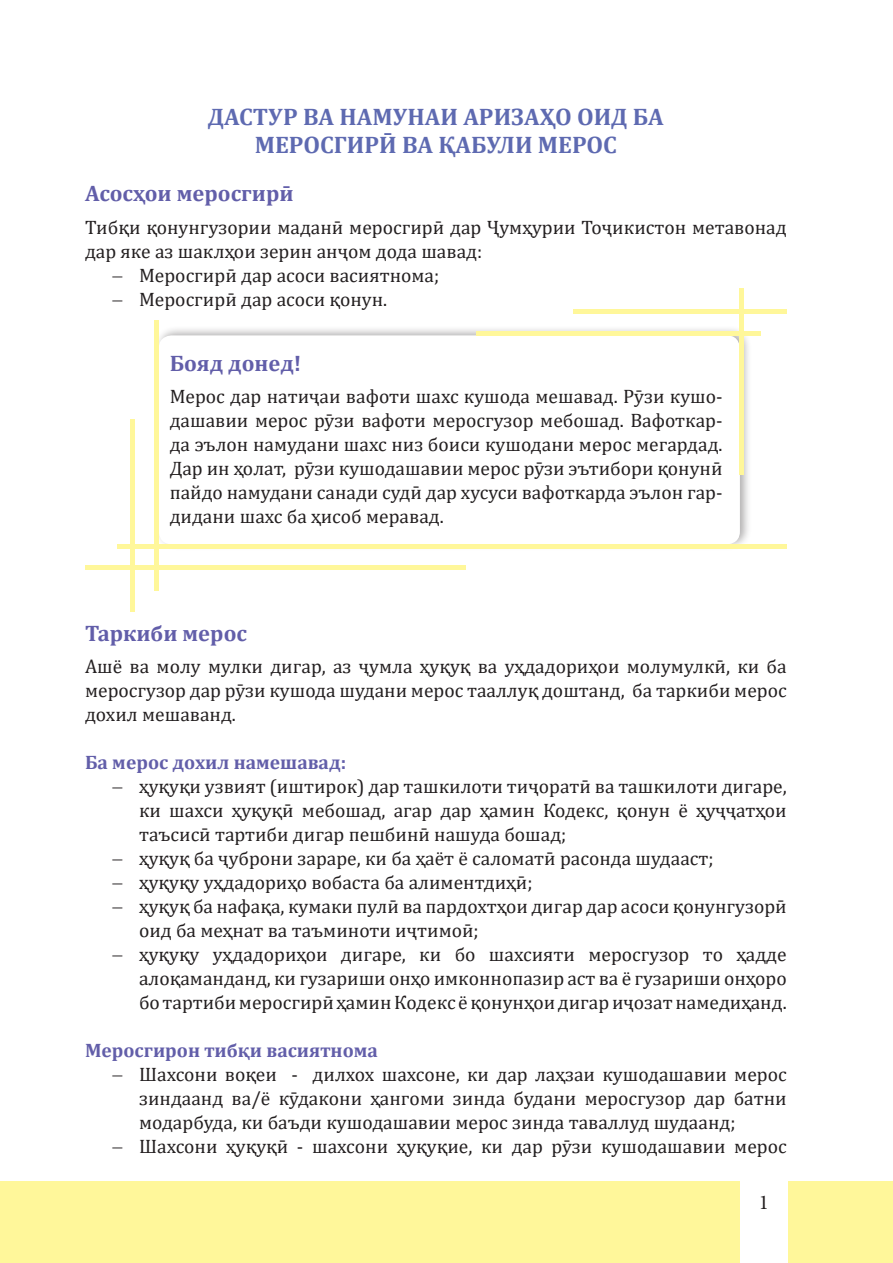
<style>
.page{position:relative;width:893px;height:1263px;background:#fff}
.page>*{position:absolute;margin:0;border:0;box-sizing:border-box;transform-origin:0 0}
.t1{font:700 24px/28.5px "Cambria";color:#5e6ab1;text-align:center}
.t2{font:700 22.5px "Cambria";color:#625ea9}
.t3{font:21px "Minion Pro";color:#231f20}
.t4{font:19.5px/24px "Cambria";color:#231f20;text-align:justify}
.t5{font:700 19.5px "Cambria";color:#625ea9}
</style>
<div class="page">
<div style="left:0;top:1181px;width:893px;height:82px;background:#fff79a"></div>
<div style="left:740px;top:1168px;width:47px;height:95px;background:#fff"></div>
<svg style="left:85px;top:288px;width:702px;height:324px"></svg>
<p class="t1" style="left:208px;top:102px;width:458px">ДАСТУР ВА НАМУНАИ АРИЗАҲО ОИД БА<br>МЕРОСГИРӢ ВА ҚАБУЛИ МЕРОС</p>
<p class="t2" style="left:85px;top:178px;width:210px">Асосҳои меросгирӣ</p>
<p class="t4" style="left:85px;top:215px;width:703px">Тибқи қонунгузории маданӣ меросгирӣ дар Ҷумҳурии Тоҷикистон метавонад</p>
<p class="t4" style="left:85px;top:239px;width:399px">дар яке аз шаклҳои зерин анҷом дода шавад:</p>
<p class="t4" style="left:112px;top:263px;width:329px">− Меросгирӣ дар асоси васиятнома;</p>
<p class="t4" style="left:112px;top:287px;width:277px">− Меросгирӣ дар асоси қонун.</p>
<p class="t2" style="left:170px;top:347px;width:133px">Бояд донед!</p>
<p class="t4" style="left:170px;top:384px;width:554px">Мерос дар натиҷаи вафоти шахс кушода мешавад. Рӯзи кушо&shy;дашавии мерос рӯзи вафоти меросгузор мебошад. Вафоткар&shy;да эълон намудани шахс низ боиси кушодани мерос мегардад.<br>Дар ин ҳолат, рӯзи кушодашавии мерос рӯзи эътибори қонунӣ пайдо намудани санади судӣ дар хусуси вафоткарда эълон гар&shy;дидани шахс ба ҳисоб меравад.</p>
<p class="t2" style="left:85px;top:617px;width:163px">Таркиби мерос</p>
<p class="t4" style="left:85px;top:655px;width:703px">Ашё ва молу мулки дигар, аз ҷумла ҳуқуқ ва уҳдадориҳои молумулкӣ, ки ба меросгузор дар рӯзи кушода шудани мерос тааллуқ доштанд, ба таркиби мерос дохил мешаванд.</p>
<p class="t5" style="left:85px;top:749px;width:263px">Ба мерос дохил намешавад:</p>
<p class="t4" style="left:112px;top:775px;width:676px">− ҳуқуқи узвият (иштирок) дар ташкилоти тиҷоратӣ ва ташкилоти дигаре,</p>
<p class="t4" style="left:139px;top:799px;width:649px">ки шахси ҳуқуқӣ мебошад, агар дар ҳамин Кодекс, қонун ё ҳуҷҷатҳои</p>
<p class="t4" style="left:139px;top:823px;width:429px">таъсисӣ тартиби дигар пешбинӣ нашуда бошад;</p>
<p class="t4" style="left:112px;top:847px;width:603px">− ҳуқуқ ба ҷуброни зараре, ки ба ҳаёт ё саломатӣ расонда шудааст;</p>
<p class="t4" style="left:112px;top:871px;width:422px">− ҳуқуқу уҳдадориҳо вобаста ба алиментдиҳӣ;</p>
<p class="t4" style="left:112px;top:895px;width:676px">− ҳуқуқ ба нафақа, кумаки пулӣ ва пардохтҳои дигар дар асоси қонунгузорӣ</p>
<p class="t4" style="left:139px;top:919px;width:341px">оид ба меҳнат ва таъминоти иҷтимоӣ;</p>
<p class="t4" style="left:112px;top:943px;width:676px">− ҳуқуқу уҳдадориҳои дигаре, ки бо шахсияти меросгузор то ҳадде</p>
<p class="t4" style="left:139px;top:967px;width:649px">алоқаманданд, ки гузариши онҳо имконнопазир аст ва ё гузариши онҳоро</p>
<p class="t4" style="left:139px;top:991px;width:649px">бо тартиби меросгирӣ ҳамин Кодекс ё қонунҳои дигар иҷозат намедиҳанд.</p>
<p class="t5" style="left:85px;top:1037px;width:294px">Меросгирон тибқи васиятнома</p>
<p class="t4" style="left:112px;top:1063px;width:676px">− Шахсони воқеи - дилхох шахсоне, ки дар лаҳзаи кушодашавии мерос</p>
<p class="t4" style="left:139px;top:1087px;width:649px">зиндаанд ва/ё кӯдакони ҳангоми зинда будани меросгузор дар батни</p>
<p class="t4" style="left:139px;top:1111px;width:598px">модарбуда, ки баъди кушодашавии мерос зинда таваллуд шудаанд;</p>
<p class="t4" style="left:112px;top:1135px;width:676px">− Шахсони ҳуқуқӣ - шахсони ҳуқуқие, ки дар рӯзи кушодашавии мерос</p>
<p class="t3" style="left:759px;top:1188px;width:12px">1</p>
</div>
